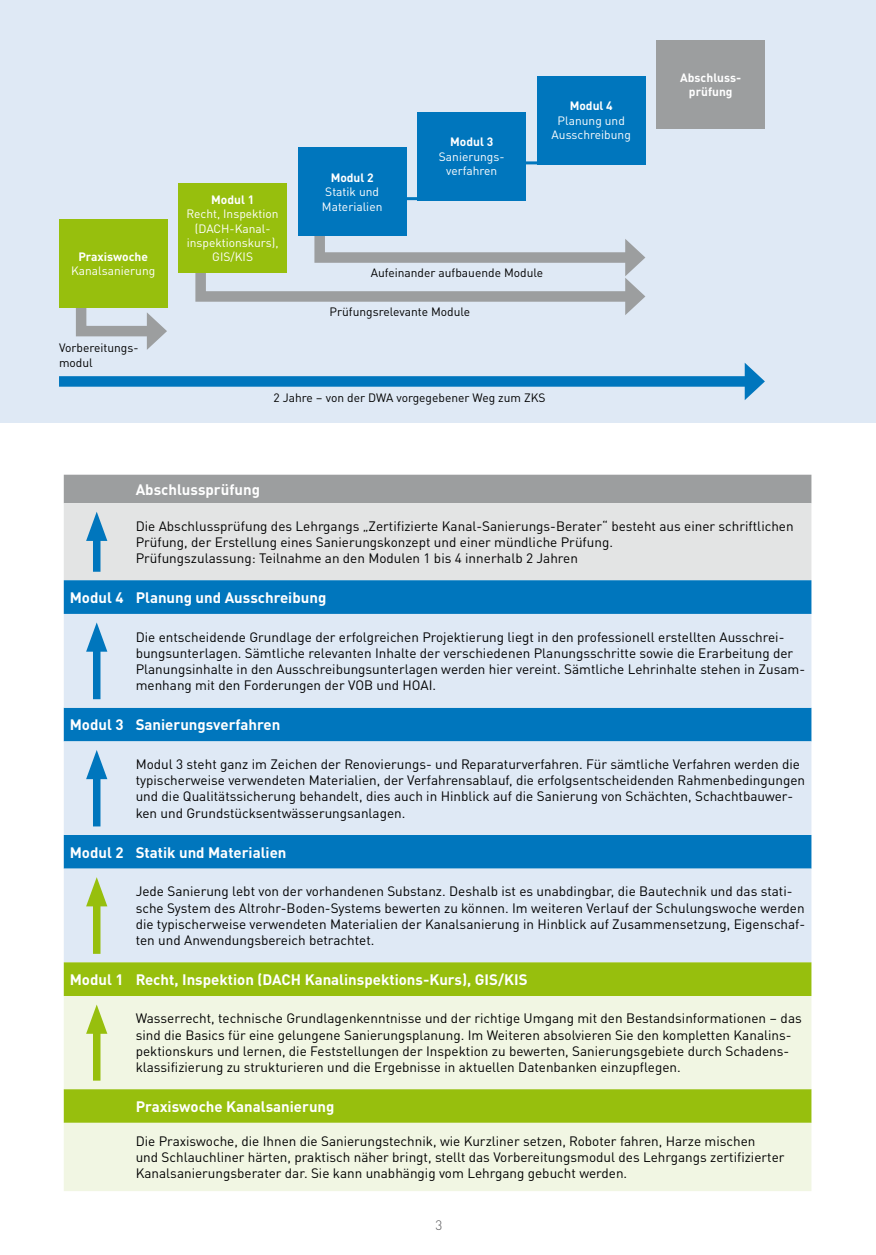
<style>
.page{position:relative;width:876px;height:1255px;background:#fff}
.page>*{position:absolute;margin:0;border:0;box-sizing:border-box;transform-origin:0 0}
.t1{font:700 15px "DINOT";color:#fff}
.t2{font:13.5px/16.2px "DINOT";color:#000}
.t3{font:300 13.5px "DINOT";color:#58585a}
.t4{font:12px/14.4px "DINOT";color:#fff;text-align:center}
.t5{font:12px/14.4px "DINOT";color:#000}
.t6{font:700 12px/14.4px "DINOT";color:#fff;text-align:center}
</style>
<div class="page">
<div style="left:64px;top:474px;width:747px;height:29px;background:#9c9e9f"></div>
<div style="left:64px;top:503px;width:747px;height:77px;background:#e3e4e4"></div>
<div style="left:64px;top:580px;width:747px;height:34px;background:#0076bd"></div>
<svg style="left:64px;top:614px;width:747px;height:348px;background:#b3d2ea"></svg>
<div style="left:64px;top:962px;width:747px;height:34px;background:#97bf0d"></div>
<svg style="left:64px;top:996px;width:747px;height:194px;background:#e1ecbd"></svg>
<div style="left:93px;top:528px;width:7px;height:43px;background:#0076bd"></div>
<svg style="left:86px;top:511px;width:21px;height:30px"></svg>
<div style="left:93px;top:639px;width:7px;height:60px;background:#0076bd"></div>
<svg style="left:86px;top:622px;width:21px;height:29px"></svg>
<div style="left:93px;top:766px;width:7px;height:60px;background:#0076bd"></div>
<svg style="left:86px;top:750px;width:21px;height:29px"></svg>
<div style="left:93px;top:894px;width:7px;height:59px;background:#97bf0d"></div>
<svg style="left:86px;top:877px;width:21px;height:29px"></svg>
<div style="left:93px;top:1021px;width:7px;height:59px;background:#97bf0d"></div>
<svg style="left:86px;top:1004px;width:21px;height:29px"></svg>
<div style="left:0;top:0;width:876px;height:422px;background:#dfe9f5"></div>
<div style="left:418px;top:112px;width:108px;height:88px;background:#0076bd"></div>
<div style="left:537px;top:76px;width:108px;height:88px;background:#0076bd"></div>
<div style="left:657px;top:40px;width:108px;height:89px;background:#9c9e9f"></div>
<div style="left:59px;top:376px;width:694px;height:10px;background:#0076bd"></div>
<svg style="left:745px;top:363px;width:20px;height:37px"></svg>
<svg style="left:71px;top:307px;width:96px;height:43px"></svg>
<svg style="left:190px;top:223px;width:455px;height:92px"></svg>
<hr style="left:401px;top:197px;width:19px;height:3px;background:#0076bd">
<hr style="left:522px;top:161px;width:18px;height:3px;background:#0076bd">
<div style="left:59px;top:219px;width:108px;height:88px;background:#97bf0d"></div>
<div style="left:179px;top:183px;width:108px;height:89px;background:#97bf0d"></div>
<div style="left:298px;top:148px;width:108px;height:88px;background:#0076bd"></div>
<p class="t6" style="left:78px;top:248px;width:71px">Praxiswoche</p>
<p class="t4" style="left:71px;top:263px;width:86px">Kanalsanierung</p>
<p class="t5" style="left:59px;top:340px;width:81px">Vorbereitungs&shy;modul</p>
<p class="t6" style="left:211px;top:191px;width:45px">Modul 1</p>
<p class="t4" style="left:187px;top:206px;width:94px">Recht, Inspektion (DACH-Kanal&shy;inspektionskurs),<br>GIS/KIS</p>
<p class="t6" style="left:331px;top:170px;width:45px">Modul 2</p>
<p class="t4" style="left:322px;top:184px;width:62px;text-align:left">Statik und<br>Materialien</p>
<p class="t6" style="left:450px;top:134px;width:45px">Modul 3</p>
<p class="t4" style="left:439px;top:148px;width:67px">Sanierungs&shy;verfahren</p>
<p class="t6" style="left:570px;top:98px;width:45px">Modul 4</p>
<p class="t4" style="left:552px;top:113px;width:81px">Planung und<br>Ausschreibung</p>
<p class="t5" style="left:371px;top:265px;width:174px">Aufeinander aufbauende Module</p>
<p class="t5" style="left:330px;top:303px;width:142px">Prüfungsrelevante Module</p>
<p class="t5" style="left:274px;top:389px;width:273px">2 Jahre – von der DWA vorgegebener Weg zum ZKS</p>
<p class="t6" style="left:680px;top:70px;width:63px">Abschluss&shy;prüfung</p>
<p class="t1" style="left:136px;top:477px;width:126px">Abschlussprüfung</p>
<p class="t2" style="left:136px;top:517px;width:659px">Die Abschlussprüfung des Lehrgangs „Zertifizierte Kanal-Sanierungs-Berater“ besteht aus einer schriftlichen<br>Prüfung, der Erstellung eines Sanierungskonzept und einer mündliche Prüfung.<br>Prüfungszulassung: Teilnahme an den Modulen 1 bis 4 innerhalb 2 Jahren</p>
<p class="t1" style="left:70px;top:585px;width:258px">Modul 4 Planung und Ausschreibung</p>
<p class="t2" style="left:136px;top:628px;width:671px">Die entscheidende Grundlage der erfolgreichen Projektierung liegt in den professionell erstellten Ausschrei&shy;bungsunterlagen. Sämtliche relevanten Inhalte der verschiedenen Planungsschritte sowie die Erarbeitung der Planungsinhalte in den Ausschreibungsunterlagen werden hier vereint. Sämtliche Lehrinhalte stehen in Zusam&shy;menhang mit den Forderungen der VOB und HOAI.</p>
<p class="t1" style="left:70px;top:713px;width:212px">Modul 3 Sanierungsverfahren</p>
<p class="t2" style="left:136px;top:755px;width:671px">Modul 3 steht ganz im Zeichen der Renovierungs- und Reparaturverfahren. Für sämtliche Verfahren werden die typischerweise verwendeten Materialien, der Verfahrensablauf, die erfolgsentscheidenden Rahmenbedingungen und die Qualitätssicherung behandelt, dies auch in Hinblick auf die Sanierung von Schächten, Schachtbauwer&shy;ken und Grundstücksentwässerungsanlagen.</p>
<p class="t1" style="left:70px;top:840px;width:218px">Modul 2 Statik und Materialien</p>
<p class="t2" style="left:136px;top:882px;width:671px">Jede Sanierung lebt von der vorhandenen Substanz. Deshalb ist es unabdingbar, die Bautechnik und das stati&shy;sche System des Altrohr-Boden-Systems bewerten zu können. Im weiteren Verlauf der Schulungswoche werden die typischerweise verwendeten Materialien der Kanalsanierung in Hinblick auf Zusammensetzung, Eigenschaf&shy;ten und Anwendungsbereich betrachtet.</p>
<p class="t1" style="left:70px;top:967px;width:459px">Modul 1 Recht, Inspektion (DACH Kanalinspektions-Kurs), GIS/KIS</p>
<p class="t2" style="left:136px;top:1009px;width:668px">Wasserrecht, technische Grundlagenkenntnisse und der richtige Umgang mit den Bestandsinformationen – das sind die Basics für eine gelungene Sanierungsplanung. Im Weiteren absolvieren Sie den kompletten Kanalins&shy;pektionskurs und lernen, die Feststellungen der Inspektion zu bewerten, Sanierungsgebiete durch Schadens&shy;klassifizierung zu strukturieren und die Ergebnisse in aktuellen Datenbanken einzupflegen.</p>
<p class="t1" style="left:136px;top:1094px;width:200px">Praxiswoche Kanalsanierung</p>
<p class="t2" style="left:136px;top:1131px;width:650px">Die Praxiswoche, die Ihnen die Sanierungstechnik, wie Kurzliner setzen, Roboter fahren, Harze mischen<br>und Schlauchliner härten, praktisch näher bringt, stellt das Vorbereitungsmodul des Lehrgangs zertifizierter<br>Kanalsanierungsberater dar. Sie kann unabhängig vom Lehrgang gebucht werden.</p>
<p class="t3" style="left:436px;top:1214px;width:8px">3</p>
</div>
